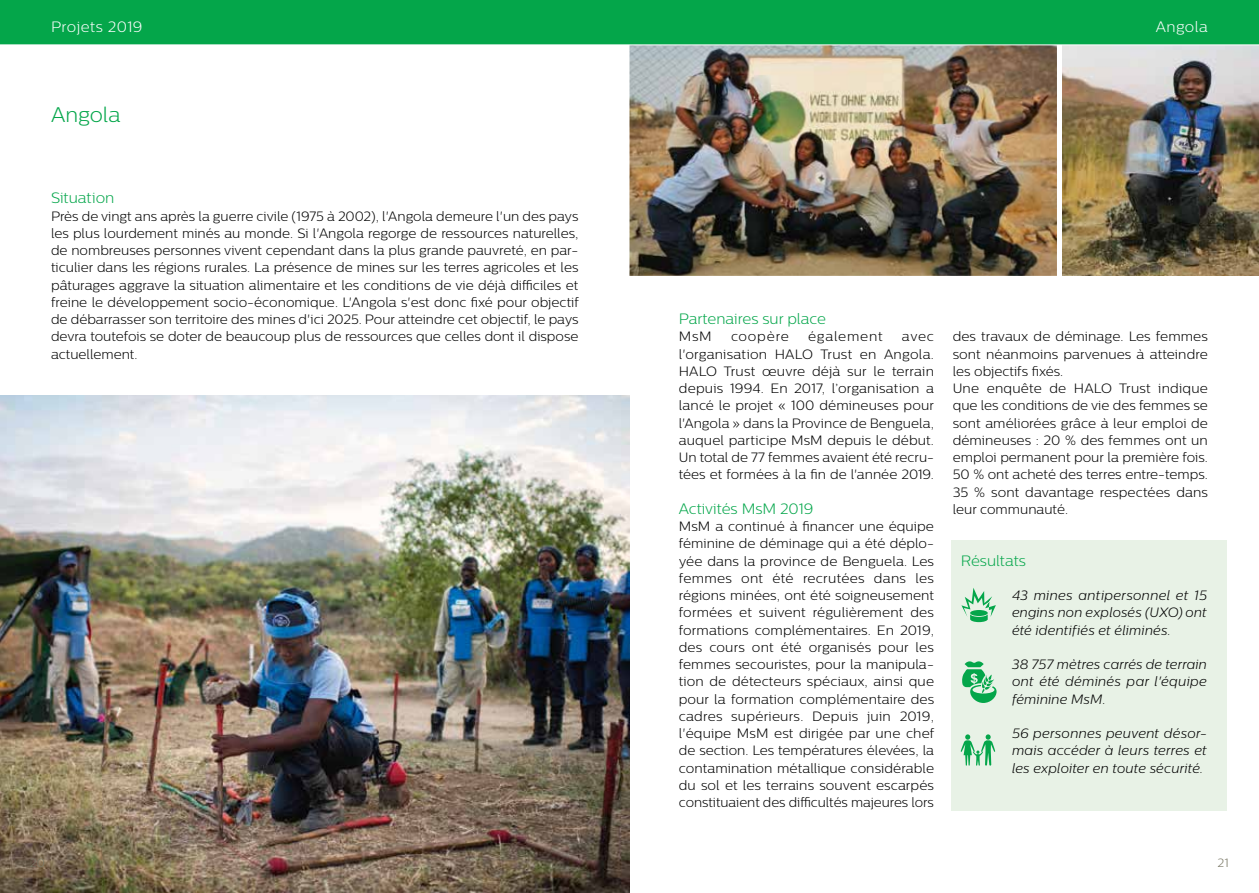
<style>
.page{position:relative;width:1259px;height:893px;background:#fff}
.page>*{position:absolute;margin:0;border:0;box-sizing:border-box;transform-origin:0 0}
.t1{font:300 21px "Centrale Sans";letter-spacing:-.005em;color:#04a64a}
.t2{font:300 15px "Centrale Sans";color:#04a64a}
.t3{font:300 15px "Centrale Sans";letter-spacing:.03em;color:#fff}
.t4{font:300 13.5px/17.2px "Centrale Sans";color:#000;text-align:justify}
.t5{font:italic 300 13.5px/17.2px "Centrale Sans";letter-spacing:.01em;color:#000;text-align:justify}
.t6{font:300 13.5px "Centrale Sans";letter-spacing:.055em;color:#000}
.t7{font:300 13.5px "Centrale Sans";letter-spacing:.06em;color:#000}
.t8{font:300 12px "Centrale Sans";color:#797765}
</style>
<div class="page">
<div style="left:951px;top:540px;width:275px;height:271px;background:#e8f2e6"></div>
<svg style="left:961px;top:588px;width:35px;height:34px"></svg>
<svg style="left:962px;top:661px;width:34px;height:42px"></svg>
<svg style="left:960px;top:734px;width:35px;height:32px"></svg>
<img style="left:0;top:395px;width:629px;height:498px">
<img style="left:629px;top:45px;width:428px;height:231px">
<img style="left:1062px;top:45px;width:197px;height:231px">
<div style="left:0;top:0;width:1259px;height:45px;background:#04a64a"></div>
<p class="t3" style="left:51px;top:19px;width:93px">Projets 2019</p>
<p class="t3" style="left:1155px;top:19px;width:54px">Angola</p>
<h1 class="t1" style="left:51px;top:103px;width:71px">Angola</h1>
<p class="t2" style="left:51px;top:190px;width:65px">Situation</p>
<p class="t4" style="left:51px;top:207px;width:529px">Près de vingt ans après la guerre civile (1975 à 2002), l'Angola demeure l'un des pays les plus lourdement minés au monde. Si l'Angola regorge de ressources naturelles, de nombreuses personnes vivent cependant dans la plus grande pauvreté, en par&shy;ticulier dans les régions rurales. La présence de mines sur les terres agricoles et les pâturages aggrave la situation alimentaire et les conditions de vie déjà difficiles et freine le développement socio-économique. L'Angola s'est donc fixé pour objectif de débarrasser son territoire des mines d'ici 2025. Pour atteindre cet objectif, le pays devra toutefois se doter de beaucoup plus de ressources que celles dont il dispose actuellement.</p>
<p class="t2" style="left:679px;top:310px;width:149px">Partenaires sur place</p>
<p class="t4" style="left:679px;top:328px;width:34px">MsM</p>
<p class="t7" style="left:731px;top:329px;width:59px">coopère</p>
<p class="t6" style="left:808px;top:329px;width:76px">également</p>
<p class="t4" style="left:679px;top:328px;width:257px;text-indent:223px">avec l'organisation HALO Trust en Angola.<br>HALO Trust œuvre déjà sur le terrain depuis 1994. En 2017, l’organisation a lancé le projet « 100 démineuses pour l'Angola » dans la Province de Benguela, auquel participe MsM depuis le début.<br>Un total de 77 femmes avaient été recru&shy;tées et formées à la fin de l'année 2019.</p>
<p class="t2" style="left:679px;top:500px;width:136px">Activités MsM 2019</p>
<p class="t4" style="left:679px;top:518px;width:257px">MsM a continué à financer une équipe féminine de déminage qui a été déplo&shy;yée dans la province de Benguela. Les femmes ont été recrutées dans les régions minées, ont été soigneusement formées et suivent régulièrement des formations complémentaires. En 2019, des cours ont été organisés pour les femmes secouristes, pour la manipula&shy;tion de détecteurs spéciaux, ainsi que pour la formation complémentaire des cadres supérieurs. Depuis juin 2019, l'équipe MsM est dirigée par une chef de section. Les températures élevées, la contamination métallique considérable du sol et les terrains souvent escarpés constituaient des difficultés majeures lors</p>
<p class="t4" style="left:952px;top:328px;width:257px;text-align:left">des travaux de déminage. Les femmes sont néanmoins parvenues à atteindre les objectifs fixés.<br>Une enquête de HALO Trust indique que les conditions de vie des femmes se sont améliorées grâce à leur emploi de démineuses : 20 % des femmes ont un emploi permanent pour la première fois.<br>50 % ont acheté des terres entre-temps.<br>35 % sont davantage respectées dans leur communauté.</p>
<p class="t2" style="left:961px;top:552px;width:66px">Résultats</p>
<p class="t5" style="left:1012px;top:587px;width:196px">43 mines antipersonnel et 15 engins non explosés (UXO) ont été identifiés et éliminés.</p>
<p class="t5" style="left:1012px;top:656px;width:196px">38 757 mètres carrés de terrain ont été déminés par l'équipe féminine MsM.</p>
<p class="t5" style="left:1012px;top:725px;width:196px">56 personnes peuvent désor&shy;mais accéder à leurs terres et les exploiter en toute sécurité.</p>
<p class="t8" style="left:30px;top:856px;width:17px">20</p>
<p class="t8" style="left:1217px;top:856px;width:13px">21</p>
</div>
